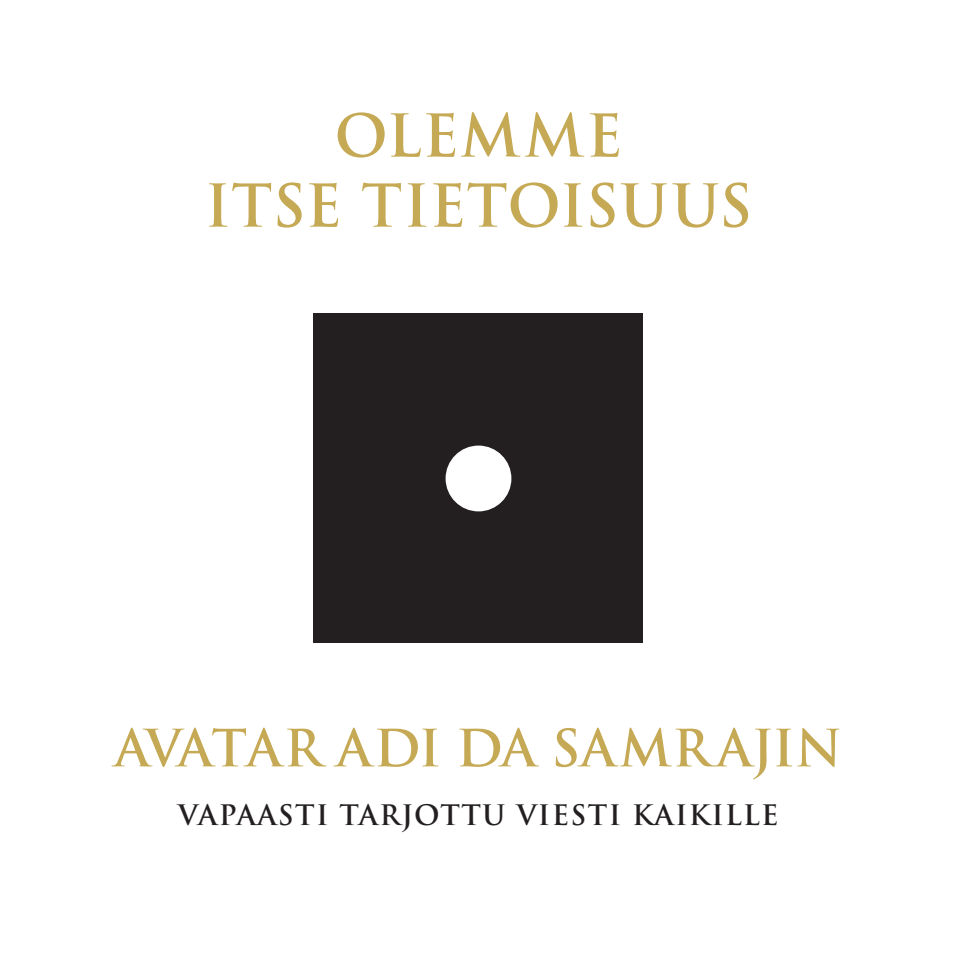
<style>
.page{position:relative;width:957px;height:957px;background:#fff}
.page>*{position:absolute;margin:0;border:0;box-sizing:border-box;transform-origin:0 0}
.COVER_TITLE{font:700 57.5px/70px "Trajan Pro";letter-spacing:.015em;color:#c5a954;text-align:center}
.AVATAR_on_Title{font:700 50px "Trajan Pro";color:#c5a954}
.A_Communication{font:700 27.5px "Trajan Pro";letter-spacing:.05em;color:#231f20}
</style>
<div class="page">
<div style="left:314px;top:314px;width:329px;height:329px;background:#231f20"></div>
<div style="left:445px;top:445px;width:66px;height:66px;background:#fff;border-radius:50%"></div>
<p class="COVER_TITLE" style="left:205px;top:101px;width:549px">OLEMME<br>ITSE TIETOISUUS</p>
<p class="AVATAR_on_Title" style="left:115px;top:717px;width:729px">AVATAR ADI DA SAMRAJIN</p>
<p class="A_Communication" style="left:178px;top:798px;width:602px">VAPAASTI TARJOTTU VIESTI KAIKILLE</p>
</div>
